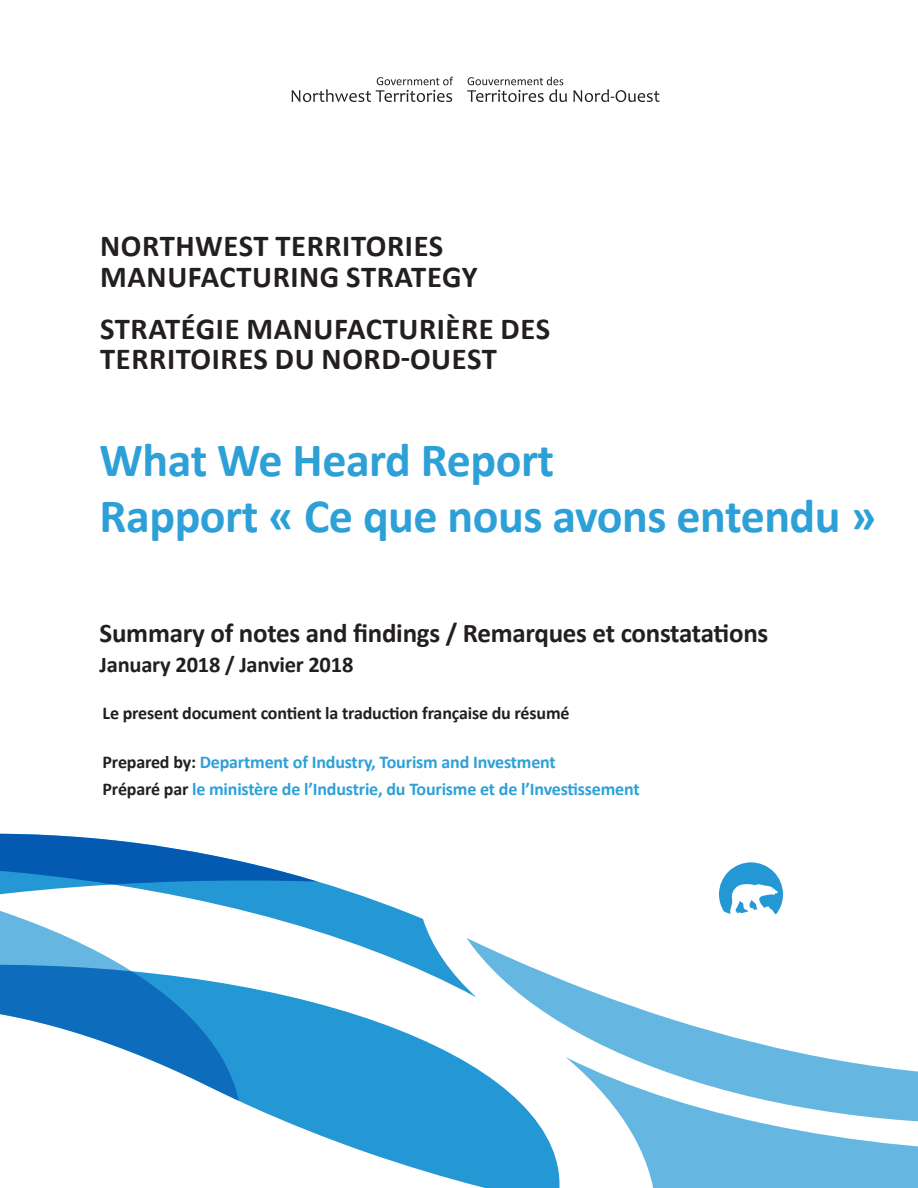
<style>
.page{position:relative;width:918px;height:1188px;background:#fff}
.page>*{position:absolute;margin:0;border:0;box-sizing:border-box;transform-origin:0 0}
.t1{font:700 48px/55.5px "Calibri";letter-spacing:-.01em;color:#2ea0d8}
.t2{font:700 30.6px/30.6px "Calibri";letter-spacing:.02em;color:#231f20}
.t3{font:700 27px "Calibri";letter-spacing:-.01em;color:#231f20}
.t4{font:700 22.5px "Calibri";letter-spacing:-.01em;color:#231f20}
.t5{font:700 18px/27px "Calibri";letter-spacing:-.01em;color:#2ea0d8}
.t6{font:700 18px "Calibri";letter-spacing:-.01em;color:#231f20}
.s1{color:#231f20}
</style>
<div class="page">
<svg style="left:292px;top:77px;width:161px;height:25px"></svg>
<svg style="left:467px;top:77px;width:100px;height:25px"></svg>
<svg style="left:573px;top:89px;width:87px;height:13px"></svg>
<svg style="left:719px;top:862px;width:64px;height:52px"></svg>
<svg style="left:318px;top:1003px;width:242px;height:185px;fill:#2398d5"></svg>
<svg style="left:239px;top:997px;width:79px;height:138px;fill:#2398d5"></svg>
<svg style="left:0;top:834px;width:466px;height:163px"></svg>
<svg style="left:466px;top:938px;width:354px;height:186px"></svg>
<svg style="left:565px;top:1057px;width:353px;height:131px;fill:#65b7e1"></svg>
<svg style="left:0;top:861px;width:239px;height:240px"></svg>
<h2 class="t2" style="left:100px;top:230px;width:379px">NORTHWEST TERRITORIES<br>MANUFACTURING STRATEGY</h2>
<h2 class="t2" style="left:100px;top:313px;width:451px">STRATÉGIE MANUFACTURIÈRE DES<br>TERRITOIRES DU NORD-OUEST</h2>
<h1 class="t1" style="left:100px;top:433px;width:778px">What We Heard Report<br>Rapport « Ce que nous avons entendu »</h1>
<h3 class="t3" style="left:100px;top:616px;width:670px">Summary of notes and findings / Remarques et constatations</h3>
<p class="t4" style="left:100px;top:650px;width:255px">January 2018 / Janvier 2018</p>
<p class="t6" style="left:103px;top:701px;width:468px">Le present document contient la traduction française du résumé</p>
<p class="t5" style="left:103px;top:749px;width:539px"><span class="s1">Prepared by:</span> Department of Industry, Tourism and Investment<br><span class="s1">Préparé par</span> le ministère de l’Industrie, du Tourisme et de l’Investissement</p>
</div>
